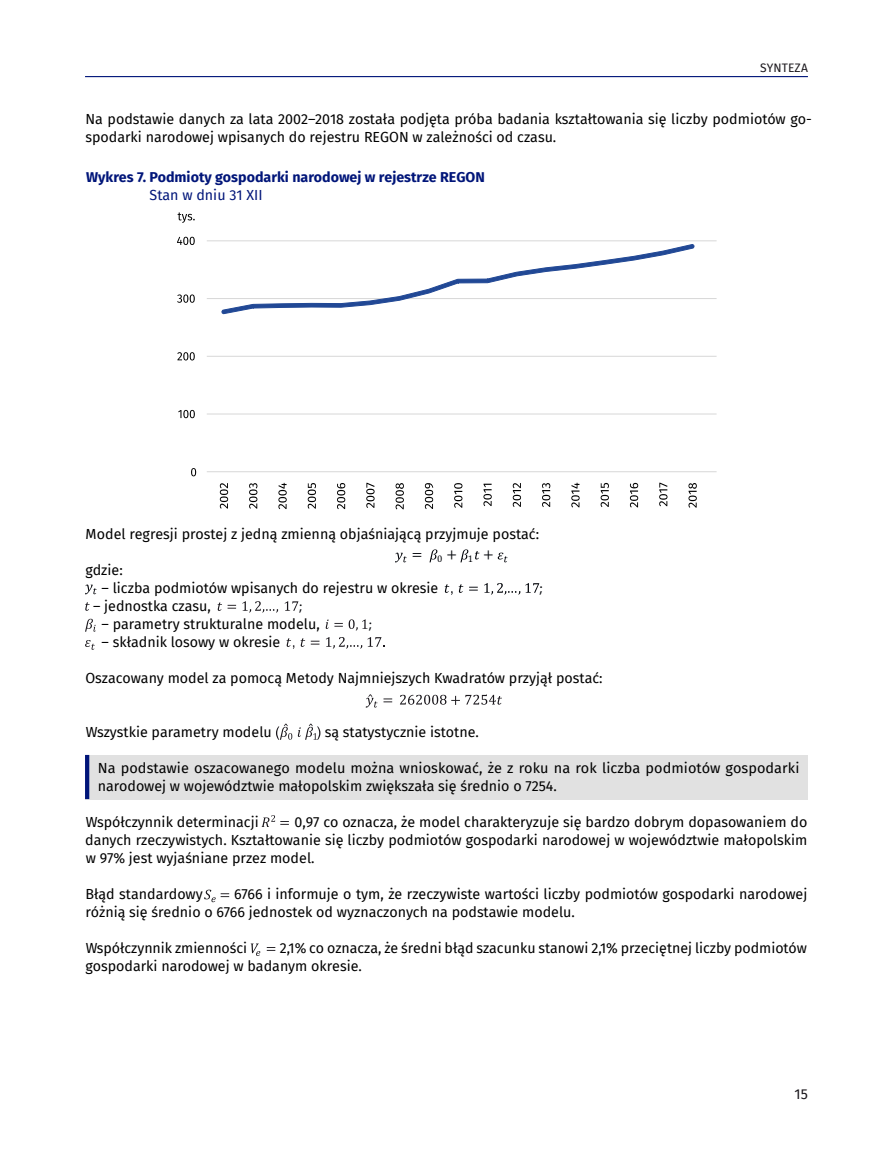
<style>
.page{position:relative;width:893px;height:1149px;background:#fff}
.page>*{position:absolute;margin:0;border:0;box-sizing:border-box;transform-origin:0 0}
.t1{font:14.4px "Myriad Pro";color:#000308}
.t2{font:14.25px/18px "Fira Sans";color:#000}
.t3{font:700 14.25px "Fira Sans";color:#001579}
.t4{font:14.25px "Fira Sans";color:#001579}
.t5{font:14.25px "Cambria Math";color:#000308}
.t6{font:14.25px "Fira Sans";color:#1a171c}
.t7{font:14.25px "Myriad Pro";color:#000308}
.t8{font:13.95px "Myriad Pro";color:#000308}
.t9{font:12px "Fira Sans";letter-spacing:.01em;color:#1a171c}
</style>
<div class="page">
<hr style="left:85px;top:76px;width:723px;height:1px;background:#001579">
<svg style="left:395px;top:552px;width:12px;height:10px"></svg>
<svg style="left:429px;top:549px;width:8px;height:13px"></svg>
<svg style="left:460px;top:549px;width:8px;height:13px"></svg>
<svg style="left:475px;top:551px;width:4px;height:8px"></svg>
<svg style="left:498px;top:552px;width:9px;height:10px"></svg>
<svg style="left:85px;top:584px;width:12px;height:10px"></svg>
<svg style="left:85px;top:602px;width:5px;height:8px"></svg>
<svg style="left:217px;top:602px;width:5px;height:8px"></svg>
<svg style="left:228px;top:604px;width:8px;height:4px"></svg>
<svg style="left:242px;top:601px;width:36px;height:11px"></svg>
<svg style="left:285px;top:601px;width:13px;height:9px"></svg>
<svg style="left:85px;top:618px;width:11px;height:13px"></svg>
<svg style="left:326px;top:619px;width:17px;height:9px"></svg>
<svg style="left:349px;top:619px;width:18px;height:11px"></svg>
<svg style="left:85px;top:640px;width:10px;height:9px"></svg>
<svg style="left:286px;top:638px;width:8px;height:10px"></svg>
<svg style="left:300px;top:638px;width:5px;height:8px"></svg>
<svg style="left:311px;top:640px;width:8px;height:4px"></svg>
<svg style="left:326px;top:637px;width:59px;height:11px"></svg>
<svg style="left:366px;top:694px;width:11px;height:13px"></svg>
<svg style="left:383px;top:698px;width:9px;height:4px"></svg>
<svg style="left:400px;top:694px;width:102px;height:10px"></svg>
<svg style="left:276px;top:723px;width:16px;height:16px"></svg>
<svg style="left:298px;top:723px;width:22px;height:16px"></svg>
<svg style="left:262px;top:815px;width:27px;height:11px"></svg>
<svg style="left:204px;top:889px;width:25px;height:12px"></svg>
<svg style="left:251px;top:943px;width:9px;height:12px"></svg>
<svg style="left:267px;top:947px;width:8px;height:3px"></svg>
<svg style="left:445px;top:584px;width:8px;height:10px"></svg>
<svg style="left:459px;top:584px;width:4px;height:8px"></svg>
<svg style="left:469px;top:586px;width:9px;height:4px"></svg>
<svg style="left:484px;top:583px;width:55px;height:11px"></svg>
<div style="left:85px;top:754px;width:723px;height:44px;background:#e1e1e1"></div>
<hr style="left:85px;top:754px;width:4px;height:44px;background:#001579">
<hr style="left:207px;top:298px;width:510px;height:1px;background:#d7d7d7">
<svg style="left:222px;top:244px;width:472px;height:70px"></svg>
<svg style="left:191px;top:468px;width:5px;height:8px"></svg>
<svg style="left:178px;top:410px;width:17px;height:8px"></svg>
<svg style="left:177px;top:352px;width:18px;height:8px"></svg>
<svg style="left:177px;top:294px;width:18px;height:9px"></svg>
<svg style="left:177px;top:237px;width:18px;height:8px"></svg>
<svg style="left:220px;top:483px;width:8px;height:25px"></svg>
<svg style="left:249px;top:483px;width:8px;height:25px"></svg>
<svg style="left:278px;top:482px;width:9px;height:27px"></svg>
<svg style="left:308px;top:483px;width:8px;height:25px"></svg>
<svg style="left:337px;top:483px;width:8px;height:26px"></svg>
<svg style="left:366px;top:482px;width:9px;height:26px"></svg>
<svg style="left:396px;top:483px;width:8px;height:26px"></svg>
<svg style="left:425px;top:483px;width:8px;height:26px"></svg>
<svg style="left:454px;top:483px;width:8px;height:24px"></svg>
<svg style="left:483px;top:483px;width:9px;height:23px"></svg>
<svg style="left:513px;top:483px;width:8px;height:24px"></svg>
<svg style="left:542px;top:483px;width:8px;height:24px"></svg>
<svg style="left:571px;top:482px;width:9px;height:25px"></svg>
<svg style="left:601px;top:483px;width:8px;height:24px"></svg>
<svg style="left:630px;top:482px;width:8px;height:25px"></svg>
<svg style="left:659px;top:482px;width:8px;height:24px"></svg>
<svg style="left:688px;top:483px;width:9px;height:24px"></svg>
<svg style="left:178px;top:212px;width:17px;height:11px"></svg>
<hr style="left:207px;top:471px;width:510px;height:1px;background:#d7d7d7">
<hr style="left:207px;top:413px;width:510px;height:1px;background:#d7d7d7">
<hr style="left:207px;top:356px;width:510px;height:1px;background:#d7d7d7">
<hr style="left:207px;top:240px;width:510px;height:1px;background:#d7d7d7">
<p class="t9" style="left:760px;top:59px;width:49px">Synteza</p>
<p class="t2" style="left:85px;top:110px;width:728px">Na podstawie danych za lata 2002–2018 została podjęta próba badania kształtowania się liczby podmiotów go&shy;spodarki narodowej wpisanych do rejestru REGON w zależności od czasu.</p>
<p class="t3" style="left:86px;top:165px;width:400px">Wykres 7. Podmioty gospodarki narodowej w rejestrze REGON</p>
<p class="t4" style="left:150px;top:184px;width:114px">Stan w dniu 31 XII</p>
<p class="t2" style="left:86px;top:524px;width:455px">Model regresji prostej z jedną zmienną objaśniającą przyjmuje postać:</p>
<p class="t2" style="left:85px;top:560px;width:39px">gdzie:</p>
<p class="t2" style="left:102px;top:578px;width:338px">– liczba podmiotów wpisanych do rejestru w okresie</p>
<p class="t2" style="left:93px;top:596px;width:119px">– jednostka czasu,</p>
<p class="t2" style="left:102px;top:614px;width:220px">– parametry strukturalne modelu,</p>
<p class="t2" style="left:102px;top:632px;width:180px">– składnik losowy w okresie</p>
<p class="t2" style="left:85px;top:668px;width:519px">Oszacowany model za pomocą Metody Najmniejszych Kwadratów przyjął postać:</p>
<p class="t2" style="left:86px;top:722px;width:188px">Wszystkie parametry modelu</p>
<p class="t2" style="left:325px;top:722px;width:156px">są statystycznie istotne.</p>
<p class="t5" style="left:412px;top:546px;width:84px">= <sub>0</sub>+<sub>1</sub>+</p>
<p class="t1" style="left:540px;top:579px;width:4px">;</p>
<p class="t7" style="left:299px;top:597px;width:4px">;</p>
<p class="t8" style="left:369px;top:615px;width:4px">;</p>
<p class="t2" style="left:98px;top:758px;width:703px">Na podstawie oszacowanego modelu można wnioskować, że z roku na rok liczba podmiotów gospodarki narodowej w województwie małopolskim zwiększała się średnio o 7254.</p>
<p class="t2" style="left:86px;top:812px;width:175px">Współczynnik determinacji</p>
<p class="t2" style="left:85px;top:812px;width:724px;text-align:justify;text-indent:209px">0,97 co oznacza, że model charakteryzuje się bardzo dobrym dopasowaniem do danych rzeczywistych. Kształtowanie się liczby podmiotów gospodarki narodowej w województwie małopolskim w 97% jest wyjaśniane przez model.</p>
<p class="t2" style="left:85px;top:884px;width:119px">Błąd standardowy</p>
<p class="t2" style="left:85px;top:884px;width:723px;text-indent:149px">6766 i informuje o tym, że rzeczywiste wartości liczby podmiotów gospodarki narodowej różnią się średnio o 6766 jednostek od wyznaczonych na podstawie modelu.</p>
<p class="t2" style="left:86px;top:938px;width:163px">Współczynnik zmienności</p>
<p class="t2" style="left:85px;top:938px;width:723px;text-indent:194px">2,1% co oznacza, że średni błąd szacunku stanowi 2,1% przeciętnej liczby podmiotów gospodarki narodowej w badanym okresie.</p>
<p class="t6" style="left:795px;top:1082px;width:15px">15</p>
</div>
